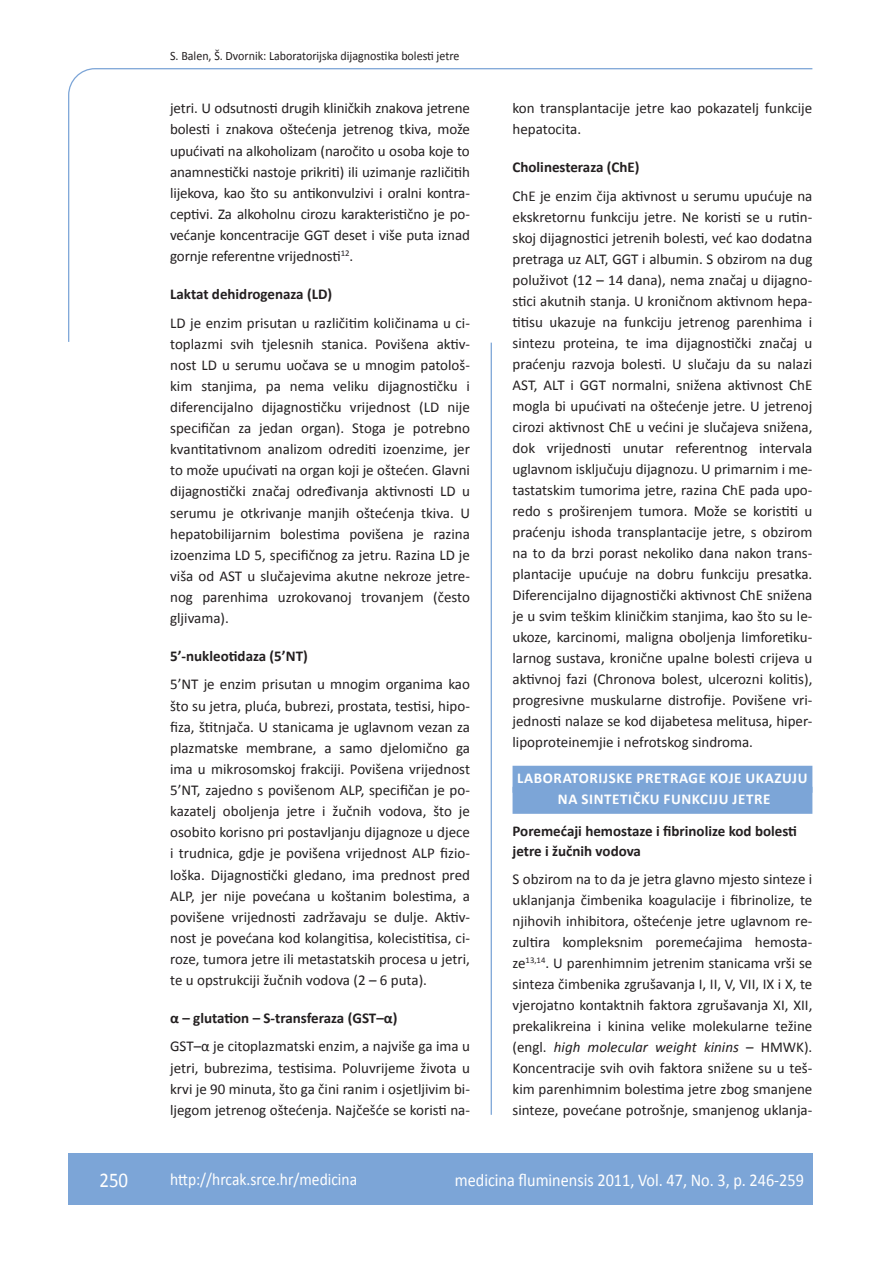
<style>
.page{position:relative;width:889px;height:1268px;background:#fff}
.page>*{position:absolute;margin:0;border:0;box-sizing:border-box;transform-origin:0 0}
.t1{font:21px "Calibri";color:#fff;scale:.9 1}
.t2{font:18px "Calibri";color:#fff;scale:.9 1}
.t3{font:17.25px "Calibri";color:#fff;scale:.9 1}
.osnovni_tekst{font:15px/21.1px "Calibri";color:#231f20;text-align:justify}
.podnaslov{font:700 15px/19.5px "Calibri";color:#231f20}
.naslov_ruler{font:700 15px "Calibri";letter-spacing:.04em;color:#fff}
.glava{font:12.75px "Calibri";color:#231f20;scale:.94 1}
.s1{font-style:italic}
</style>
<div class="page">
<svg style="left:68px;top:68px;width:745px;height:274px"></svg>
<hr style="left:490px;top:342px;width:2px;height:772px;background:#7ca5d7">
<div style="left:68px;top:1152px;width:744px;height:51px;background:#7ca5d7"></div>
<div style="left:512px;top:765px;width:300px;height:27px;background:#7ca5d7"></div>
<div style="left:512px;top:786px;width:300px;height:27px;background:#7ca5d7"></div>
<p class="glava" style="left:170px;top:47px;width:309px">S. Balen, Š. Dvornik: Laboratorijska dijagnostika bolesti jetre</p>
<p class="osnovni_tekst" style="left:170px;top:97px;width:301px">jetri. U odsutnosti drugih kliničkih znakova jetrene bolesti i znakova oštećenja jetrenog tkiva, može upućivati na alkoholizam (naročito u osoba koje to anamnestički nastoje prikriti) ili uzimanje različitih lijekova, kao što su antikonvulzivi i oralni kontra&shy;ceptivi. Za alkoholnu cirozu karakteristično je po&shy;većanje koncentracije GGT deset i više puta iznad gornje referentne vrijednosti<sup>12</sup>.</p>
<p class="podnaslov" style="left:170px;top:284px;width:164px">Laktat dehidrogenaza (LD)</p>
<p class="osnovni_tekst" style="left:170px;top:311px;width:301px">LD je enzim prisutan u različitim količinama u ci&shy;toplazmi svih tjelesnih stanica. Povišena aktiv&shy;nost LD u serumu uočava se u mnogim patološ&shy;kim stanjima, pa nema veliku dijagnostičku i diferencijalno dijagnostičku vrijednost (LD nije specifičan za jedan organ). Stoga je potrebno kvantitativnom analizom odrediti izoenzime, jer to može upućivati na organ koji je oštećen. Glavni dijagnostički značaj određivanja aktivnosti LD u serumu je otkrivanje manjih oštećenja tkiva. U hepatobilijarnim bolestima povišena je razina izoenzima LD 5, specifičnog za jetru. Razina LD je viša od AST u slučajevima akutne nekroze jetre&shy;nog parenhima uzrokovanoj trovanjem (često gljivama).</p>
<p class="podnaslov" style="left:170px;top:645px;width:139px">5’-nukleotidaza (5’NT)</p>
<p class="osnovni_tekst" style="left:170px;top:673px;width:301px">5’NT je enzim prisutan u mnogim organima kao što su jetra, pluća, bubrezi, prostata, testisi, hipo&shy;fiza, štitnjača. U stanicama je uglavnom vezan za plazmatske membrane, a samo djelomično ga ima u mikrosomskoj frakciji. Povišena vrijednost 5’NT, zajedno s povišenom ALP, specifičan je po&shy;kazatelj oboljenja jetre i žučnih vodova, što je osobito korisno pri postavljanju dijagnoze u djece i trudnica, gdje je povišena vrijednost ALP fizio&shy;loška. Dijagnostički gledano, ima prednost pred ALP, jer nije povećana u koštanim bolestima, a povišene vrijednosti zadržavaju se dulje. Aktiv&shy;nost je povećana kod kolangitisa, kolecistitisa, ci&shy;roze, tumora jetre ili metastatskih procesa u jetri, te u opstrukciji žučnih vodova (2 – 6 puta).</p>
<p class="podnaslov" style="left:170px;top:1007px;width:229px">α – glutation – S-transferaza (GST–α)</p>
<p class="osnovni_tekst" style="left:170px;top:1034px;width:301px">GST–α je citoplazmatski enzim, a najviše ga ima u jetri, bubrezima, testisima. Poluvrijeme života u krvi je 90 minuta, što ga čini ranim i osjetljivim bi&shy;ljegom jetrenog oštećenja. Najčešće se koristi na-</p>
<p class="osnovni_tekst" style="left:512px;top:97px;width:301px">kon transplantacije jetre kao pokazatelj funkcije hepatocita.</p>
<p class="podnaslov" style="left:512px;top:157px;width:129px">Cholinesteraza (ChE)</p>
<p class="osnovni_tekst" style="left:512px;top:184px;width:301px">ChE je enzim čija aktivnost u serumu upućuje na ekskretornu funkciju jetre. Ne koristi se u rutin&shy;skoj dijagnostici jetrenih bolesti, već kao dodatna pretraga uz ALT, GGT i albumin. S obzirom na dug poluživot (12 – 14 dana), nema značaj u dijagno&shy;stici akutnih stanja. U kroničnom aktivnom hepa&shy;titisu ukazuje na funkciju jetrenog parenhima i sintezu proteina, te ima dijagnostički značaj u praćenju razvoja bolesti. U slučaju da su nalazi AST, ALT i GGT normalni, snižena aktivnost ChE mogla bi upućivati na oštećenje jetre. U jetrenoj cirozi aktivnost ChE u većini je slučajeva snižena, dok vrijednosti unutar referentnog intervala uglavnom isključuju dijagnozu. U primarnim i me&shy;tastatskim tumorima jetre, razina ChE pada upo&shy;redo s proširenjem tumora. Može se koristiti u praćenju ishoda transplantacije jetre, s obzirom na to da brzi porast nekoliko dana nakon trans&shy;plantacije upućuje na dobru funkciju presatka.<br>Diferencijalno dijagnostički aktivnost ChE snižena je u svim teškim kliničkim stanjima, kao što su le&shy;ukoze, karcinomi, maligna oboljenja limforetiku&shy;larnog sustava, kronične upalne bolesti crijeva u aktivnoj fazi (Chronova bolest, ulcerozni kolitis), progresivne muskularne distrofije. Povišene vri&shy;jednosti nalaze se kod dijabetesa melitusa, hiper&shy;lipoproteinemjie i nefrotskog sindroma.</p>
<p class="naslov_ruler" style="left:517px;top:768px;width:292px">LABORATORIJSKE PRETRAGE KOJE UKAZUJU</p>
<p class="naslov_ruler" style="left:558px;top:789px;width:214px">NA SINTETIČKU FUNKCIJU JETRE</p>
<p class="podnaslov" style="left:512px;top:820px;width:286px">Poremećaji hemostaze i fibrinolize kod bolesti jetre i žučnih vodova</p>
<p class="osnovni_tekst" style="left:512px;top:867px;width:301px">S obzirom na to da je jetra glavno mjesto sinteze i uklanjanja čimbenika koagulacije i fibrinolize, te njihovih inhibitora, oštećenje jetre uglavnom re&shy;zultira kompleksnim poremećajima hemosta&shy;ze<sup>13,14</sup>. U parenhimnim jetrenim stanicama vrši se sinteza čimbenika zgrušavanja I, II, V, VII, IX i X, te vjerojatno kontaktnih faktora zgrušavanja XI, XII, prekalikreina i kinina velike molekularne težine (engl. <span class="s1">high molecular weight kinins</span> – HMWK).<br>Koncentracije svih ovih faktora snižene su u teš&shy;kim parenhimnim bolestima jetre zbog smanjene sinteze, povećane potrošnje, smanjenog uklanja-</p>
<p class="t1" style="left:99px;top:1166px;width:33px">250</p>
<p class="t3" style="left:170px;top:1167px;width:209px">http://hrcak.srce.hr/medicina</p>
<p class="t2" style="left:455px;top:1168px;width:389px">medicina fluminensis 2011, Vol. 47, No. 3, p. 246-259</p>
</div>
